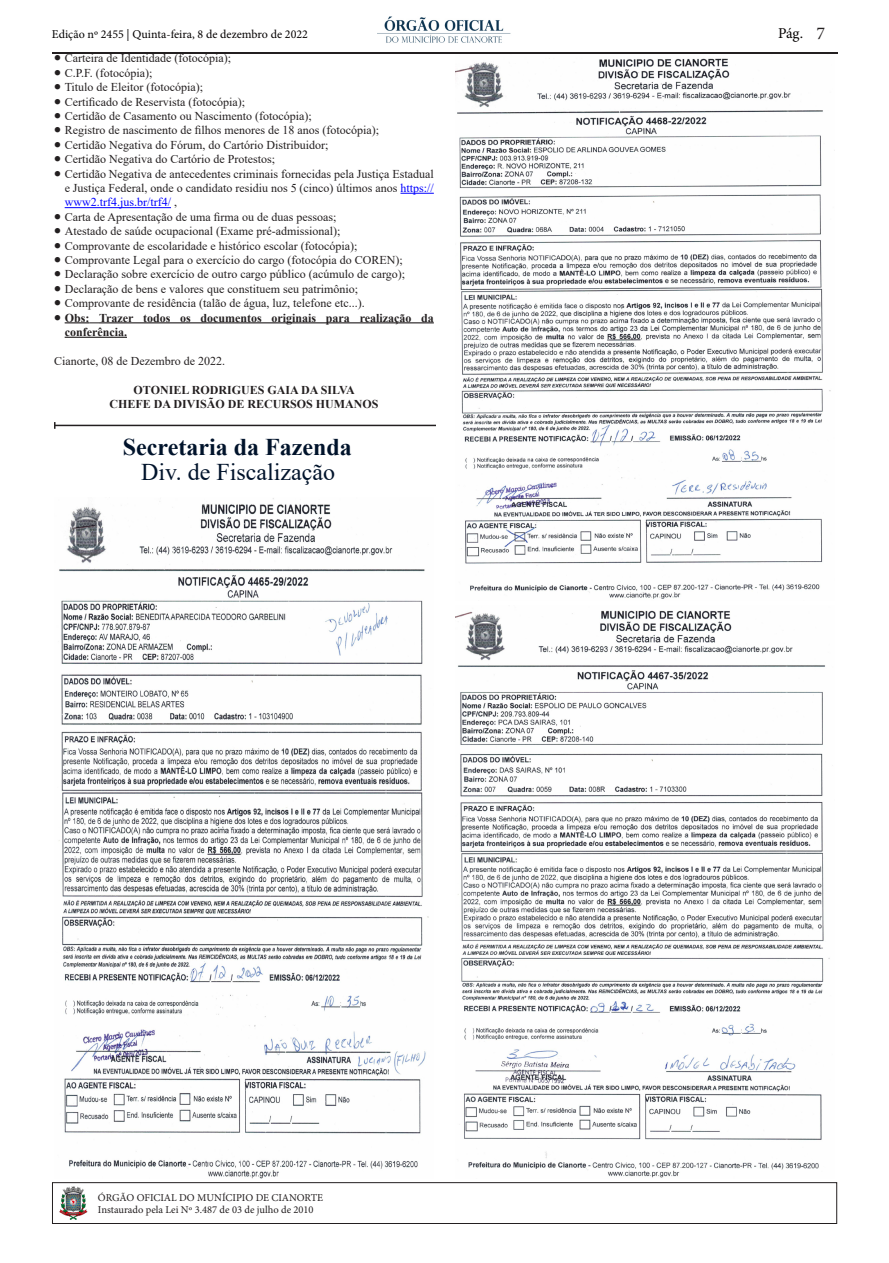
<style>
.page{position:relative;width:889px;height:1263px;background:#fff}
.page>*{position:absolute;margin:0;border:0;box-sizing:border-box;transform-origin:0 0}
.t1{font:700 24px "Times New Roman";color:#00132b}
.t2{font:24px "Times New Roman";color:#00132b}
.t3{font:15px "Minion Pro";color:#040000}
.t4{font:12px/14.4px "Times New Roman";color:#231f20;text-align:justify}
.t5{font:700 12px/14.4px "Times New Roman";color:#231f20}
.t6{font:12px "Minion Pro";color:#040000}
.t7{font:10.5px/12.6px "Minion Pro";color:#231f20}
.s1{color:#000}
.s2{font-size:18px;color:#231f20}
.s3{color:#00f}
</style>
<div class="page">
<img style="left:377px;top:17px;width:134px;height:26px">
<div style="left:52px;top:1182px;width:785px;height:42px;border:1px solid #231f20"></div>
<img style="left:59px;top:1186px;width:29px;height:34px">
<hr style="left:52px;top:52px;width:785px;height:2px;background:#231f20">
<hr style="left:400px;top:193px;width:34px;height:1px;background:#00f">
<hr style="left:65px;top:207px;width:106px;height:1px;background:#00f">
<hr style="left:99px;top:322px;width:335px;height:1px;background:#231f20">
<hr style="left:65px;top:337px;width:62px;height:1px;background:#231f20">
<hr style="left:55px;top:425px;width:381px;height:1px;background:#231f20">
<svg style="left:54px;top:422px;width:2px;height:7px"></svg>
<img style="left:59px;top:498px;width:370px;height:681px">
<img style="left:455px;top:58px;width:380px;height:541px">
<img style="left:455px;top:610px;width:375px;height:568px">
<svg style="left:64px;top:322px;width:35px;height:2px"></svg>
<p class="t6" style="left:52px;top:26px;width:257px"><span class="s1">Edição nº</span> 2455 | Quinta-feira, 8 de dezembro de 2022</p>
<p class="t3" style="left:778px;top:23px;width:49px">Pág. <span class="s2">7</span></p>
<p class="t4" style="left:54px;top:51px;width:178px">• Carteira de Identidade (fotocópia);</p>
<p class="t4" style="left:54px;top:65px;width:100px">• C.P.F. (fotocópia);</p>
<p class="t4" style="left:54px;top:80px;width:151px">• Titulo de Eleitor (fotocópia);</p>
<p class="t4" style="left:54px;top:94px;width:192px">• Certificado de Reservista (fotocópia);</p>
<p class="t4" style="left:54px;top:108px;width:259px">• Certidão de Casamento ou Nascimento (fotocópia);</p>
<p class="t4" style="left:54px;top:123px;width:326px">• Registro de nascimento de filhos menores de 18 anos (fotocópia);</p>
<p class="t4" style="left:54px;top:137px;width:276px">• Certidão Negativa do Fórum, do Cartório Distribuidor;</p>
<p class="t4" style="left:54px;top:152px;width:222px">• Certidão Negativa do Cartório de Protestos;</p>
<p class="t4" style="left:65px;top:166px;width:371px;text-indent:-11px">• Certidão Negativa de antecedentes criminais fornecidas pela Justiça Estadual e Justiça Federal, onde o candidato residiu nos 5 (cinco) últimos anos <span class="s3">https:// www2.trf4.jus.br/trf4/</span> ,</p>
<p class="t4" style="left:54px;top:209px;width:284px">• Carta de Apresentação de uma firma ou de duas pessoas;</p>
<p class="t4" style="left:54px;top:224px;width:288px">• Atestado de saúde ocupacional (Exame pré-admissional);</p>
<p class="t4" style="left:54px;top:238px;width:305px">• Comprovante de escolaridade e histórico escolar (fotocópia);</p>
<p class="t4" style="left:54px;top:252px;width:350px">• Comprovante Legal para o exercício do cargo (fotocópia do COREN);</p>
<p class="t4" style="left:54px;top:267px;width:353px">• Declaração sobre exercício de outro cargo público (acúmulo de cargo);</p>
<p class="t4" style="left:54px;top:281px;width:305px">• Declaração de bens e valores que constituem seu patrimônio;</p>
<p class="t4" style="left:54px;top:296px;width:312px">• Comprovante de residência (talão de água, luz, telefone etc...).</p>
<p class="t5" style="left:65px;top:310px;width:371px;text-indent:-11px">• Obs: Trazer todos os documentos originais para realização da conferência.</p>
<p class="t4" style="left:54px;top:353px;width:172px">Cianorte, 08 de Dezembro de 2022.</p>
<p class="t5" style="left:134px;top:382px;width:223px">OTONIEL RODRIGUES GAIA DA SILVA</p>
<p class="t5" style="left:109px;top:396px;width:271px">CHEFE DA DIVISÃO DE RECURSOS HUMANOS</p>
<p class="t1" style="left:123px;top:429px;width:230px">Secretaria da Fazenda</p>
<p class="t2" style="left:141px;top:455px;width:195px">Div. de Fiscalização</p>
<p class="t7" style="left:98px;top:1191px;width:227px">ÓRGÃO OFICIAL DO MUNÍCIPIO DE CIANORTE<br>Instaurado pela Lei Nº 3.487 de 03 de julho de 2010</p>
</div>
